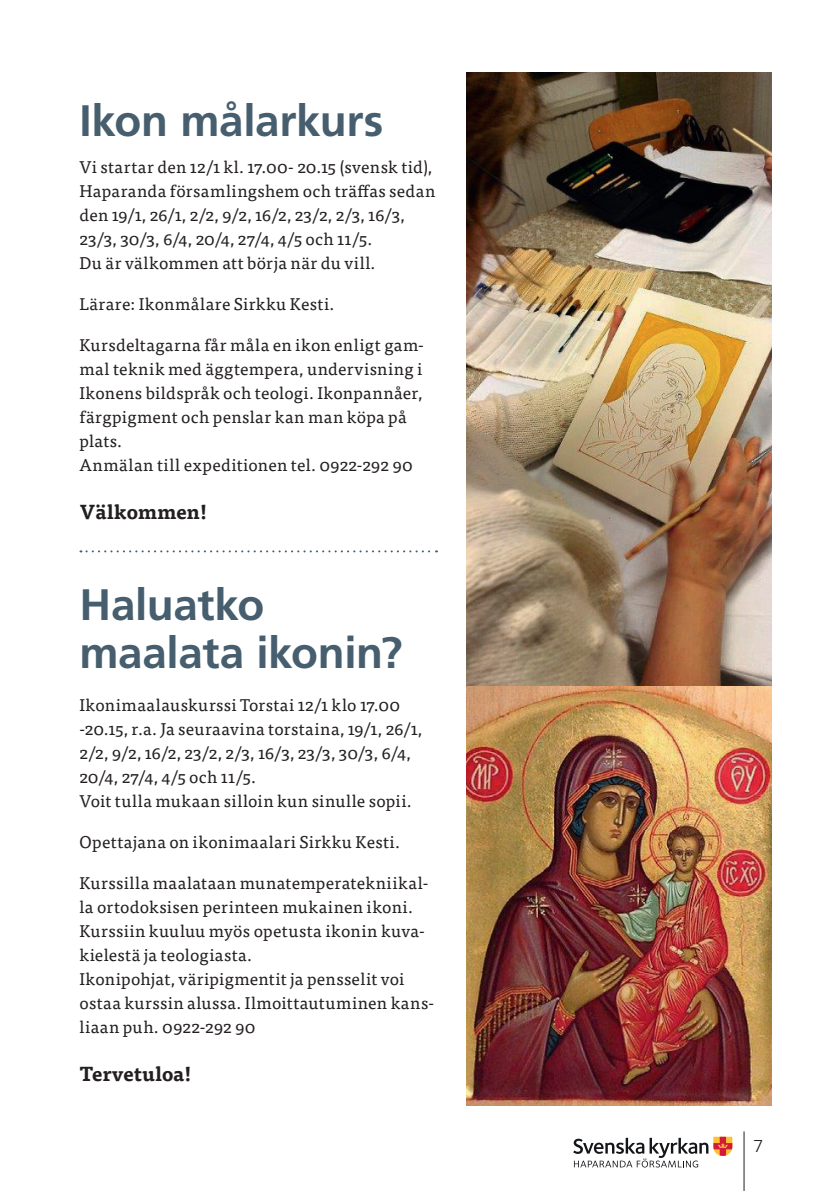
<style>
.page{position:relative;width:840px;height:1191px;background:#fff}
.page>*{position:absolute;margin:0;border:0;box-sizing:border-box;transform-origin:0 0}
.t1{font:700 44px/48px "Frutiger";letter-spacing:-.01em;color:#465e6d}
.t2{font:700 20px "Tisa Pro";letter-spacing:.005em;color:#231f20}
.t3{font:18px "Foundry Sterling";color:#231f20}
.t4{font:17px/24px "Tisa Pro";letter-spacing:.02em;color:#231f20}
</style>
<div class="page">
<svg style="left:573px;top:1136px;width:159px;height:31px"></svg>
<hr style="left:743px;top:1131px;width:1px;height:60px;background:#231f20">
<img style="left:466px;top:72px;width:305px;height:614px">
<img style="left:466px;top:686px;width:305px;height:420px">
<svg style="left:80px;top:550px;width:357px;height:2px"></svg>
<h1 class="t1" style="left:79px;top:97px;width:305px">Ikon målarkurs</h1>
<p class="t4" style="left:79px;top:154px;width:357px">Vi startar den 12/1 kl. 17.00- 20.15 (svensk tid), Haparanda församlingshem och träffas sedan den 19/1, 26/1, 2/2, 9/2, 16/2, 23/2, 2/3, 16/3, 23/3, 30/3, 6/4, 20/4, 27/4, 4/5 och 11/5.<br>Du är välkommen att börja när du vill.</p>
<p class="t4" style="left:79px;top:291px;width:256px">Lärare: Ikonmålare Sirkku Kesti.</p>
<p class="t4" style="left:79px;top:332px;width:346px">Kursdeltagarna får måla en ikon enligt gam&shy;mal teknik med äggtempera, undervisning i Ikonens bildspråk och teologi. Ikonpannåer, färgpigment och penslar kan man köpa på plats.<br>Anmälan till expeditionen tel. 0922-292 90</p>
<p class="t2" style="left:79px;top:496px;width:130px">Välkommen!</p>
<h1 class="t1" style="left:79px;top:581px;width:324px">Haluatko maalata ikonin?</h1>
<p class="t4" style="left:79px;top:692px;width:344px">Ikonimaalauskurssi Torstai 12/1 klo 17.00 -20.15, r.a. Ja seuraavina torstaina, 19/1, 26/1, 2/2, 9/2, 16/2, 23/2, 2/3, 16/3, 23/3, 30/3, 6/4, 20/4, 27/4, 4/5 och 11/5.<br>Voit tulla mukaan silloin kun sinulle sopii.</p>
<p class="t4" style="left:79px;top:829px;width:322px">Opettajana on ikonimaalari Sirkku Kesti.</p>
<p class="t4" style="left:79px;top:870px;width:356px">Kurssilla maalataan munatemperatekniikal&shy;la ortodoksisen perinteen mukainen ikoni.<br>Kurssiin kuuluu myös opetusta ikonin kuva&shy;kielestä ja teologiasta.<br>Ikonipohjat, väripigmentit ja pensselit voi ostaa kurssin alussa. Ilmoittautuminen kans&shy;liaan puh. 0922-292 90</p>
<p class="t2" style="left:79px;top:1057px;width:114px">Tervetuloa!</p>
<p class="t3" style="left:752px;top:1133px;width:12px">7</p>
</div>
